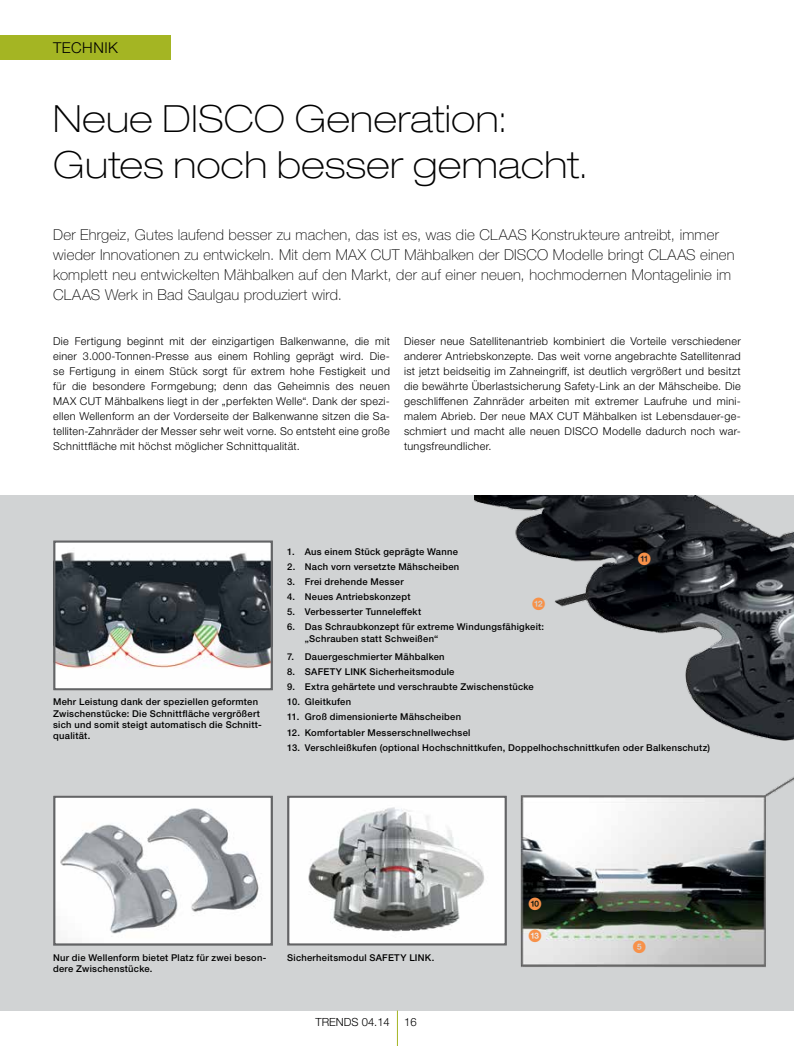
<style>
.page{position:relative;width:794px;height:1046px;background:#fff}
.page>*{position:absolute;margin:0;border:0;box-sizing:border-box;transform-origin:0 0}
.t1{font:100 expanded 37.5px/46.2px "Helvetica Neue LT Pro";letter-spacing:.015em;color:#000}
.t2{font:100 15px/20px "CLAAS Helvetica Neue";letter-spacing:.01em;color:#000}
.t3{font:300 15px "CLAAS Helvetica Neue";letter-spacing:.03em;color:#000}
.t4{font:300 11.25px "CLAAS Helvetica Neue";color:#000}
.t5{font:300 10.88px/15px "CLAAS Helvetica Neue";letter-spacing:.025em;color:#000;text-align:justify}
.t6{font:500 9.38px/11.2px "CLAAS Helvetica Neue";letter-spacing:.03em;color:#000}
.t7{font:500 9.38px "CLAAS Helvetica Neue";color:#f79149}
</style>
<div class="page">
<div style="left:0;top:495px;width:794px;height:515px;background:#d1d3d4"></div>
<img style="left:474px;top:495px;width:320px;height:473px">
<img style="left:56px;top:798px;width:214px;height:144px">
<div style="left:53px;top:795px;width:220px;height:150px;border:2px solid #636466"></div>
<img style="left:290px;top:798px;width:214px;height:144px">
<div style="left:287px;top:795px;width:220px;height:150px;border:2px solid #636466"></div>
<div style="left:0;top:35px;width:170px;height:25px;background:#a4b523"></div>
<img style="left:56px;top:543px;width:214px;height:144px">
<div style="left:53px;top:540px;width:220px;height:150px;border:2px solid #636466"></div>
<hr style="left:397px;top:1010px;width:1px;height:35px;background:#a4b523">
<h2 class="t3" style="left:53px;top:38px;width:66px">TECHNIK</h2>
<h1 class="t1" style="left:53px;top:95px;width:536px">Neue DISCO Generation:<br>Gutes noch besser gemacht.</h1>
<p class="t2" style="left:53px;top:225px;width:683px">Der Ehrgeiz, Gutes laufend besser zu machen, das ist es, was die CLAAS Konstrukteure antreibt, immer wieder Innovationen zu entwickeln. Mit dem MAX CUT Mähbalken der DISCO Modelle bringt CLAAS einen komplett neu entwickelten Mähbalken auf den Markt, der auf einer neuen, hochmodernen Montagelinie im CLAAS Werk in Bad Saulgau produziert wird.</p>
<p class="t5" style="left:53px;top:334px;width:338px">Die Fertigung beginnt mit der einzigartigen Balkenwanne, die mit einer 3.000-Tonnen-Presse aus einem Rohling geprägt wird. Die&shy;se Fertigung in einem Stück sorgt für extrem hohe Festigkeit und für die besondere Formgebung; denn das Geheimnis des neuen MAX CUT Mähbalkens liegt in der „perfekten Welle“. Dank der spezi&shy;ellen Wellenform an der Vorderseite der Balkenwanne sitzen die Sa&shy;telliten-Zahnräder der Messer sehr weit vorne. So entsteht eine große Schnittfläche mit höchst möglicher Schnittqualität.</p>
<p class="t5" style="left:404px;top:334px;width:338px">Dieser neue Satellitenantrieb kombiniert die Vorteile verschiedener anderer Antriebskonzepte. Das weit vorne angebrachte Satellitenrad ist jetzt beidseitig im Zahneingriff, ist deutlich vergrößert und besitzt die bewährte Überlastsicherung Safety-Link an der Mähscheibe. Die geschliffenen Zahnräder arbeiten mit extremer Laufruhe und mini&shy;malem Abrieb. Der neue MAX CUT Mähbalken ist Lebensdauer-ge&shy;schmiert und macht alle neuen DISCO Modelle dadurch noch war&shy;tungsfreundlicher.</p>
<p class="t6" style="left:53px;top:696px;width:210px">Mehr Leistung dank der speziellen geformten Zwischenstücke: Die Schnittfläche vergrößert sich und somit steigt automatisch die Schnitt&shy;qualität.</p>
<p class="t6" style="left:287px;top:546px;width:172px">1. Aus einem Stück geprägte Wanne</p>
<p class="t6" style="left:287px;top:561px;width:174px">2. Nach vorn versetzte Mähscheiben</p>
<p class="t6" style="left:287px;top:576px;width:118px">3. Frei drehende Messer</p>
<p class="t6" style="left:287px;top:591px;width:125px">4. Neues Antriebskonzept</p>
<p class="t6" style="left:287px;top:606px;width:136px">5. Verbesserter Tunneleffekt</p>
<p class="t6" style="left:305px;top:621px;width:241px;text-indent:-18px">6. Das Schraubkonzept für extreme Windungsfähigkeit: „Schrauben statt Schweißen“</p>
<p class="t6" style="left:287px;top:651px;width:159px">7. Dauergeschmierter Mähbalken</p>
<p class="t6" style="left:287px;top:666px;width:169px">8. SAFETY LINK Sicherheitsmodule</p>
<p class="t6" style="left:287px;top:681px;width:248px">9. Extra gehärtete und verschraubte Zwischenstücke</p>
<p class="t6" style="left:287px;top:696px;width:65px">10. Gleitkufen</p>
<p class="t6" style="left:287px;top:711px;width:175px">11. Groß dimensionierte Mähscheiben</p>
<p class="t6" style="left:287px;top:726px;width:185px">12. Komfortabler Messerschnellwechsel</p>
<p class="t6" style="left:287px;top:741px;width:424px">13. Verschleißkufen (optional Hochschnittkufen, Doppelhochschnittkufen oder Balkenschutz)</p>
<p class="t7" style="left:638px;top:552px;width:14px">⓫</p>
<p class="t7" style="left:532px;top:597px;width:14px">⓬</p>
<p class="t7" style="left:529px;top:897px;width:14px">❿</p>
<p class="t6" style="left:53px;top:951px;width:215px">Nur die Wellenform bietet Platz für zwei beson&shy;dere Zwischenstücke.</p>
<p class="t6" style="left:287px;top:951px;width:149px">Sicherheitsmodul SAFETY LINK.</p>
<p class="t4" style="left:315px;top:1014px;width:76px">TRENDS 04.14</p>
<p class="t4" style="left:404px;top:1014px;width:14px">16</p>
<p class="t7" style="left:529px;top:929px;width:14px">⓭</p>
<p class="t7" style="left:633px;top:940px;width:14px">❺</p>
</div>
